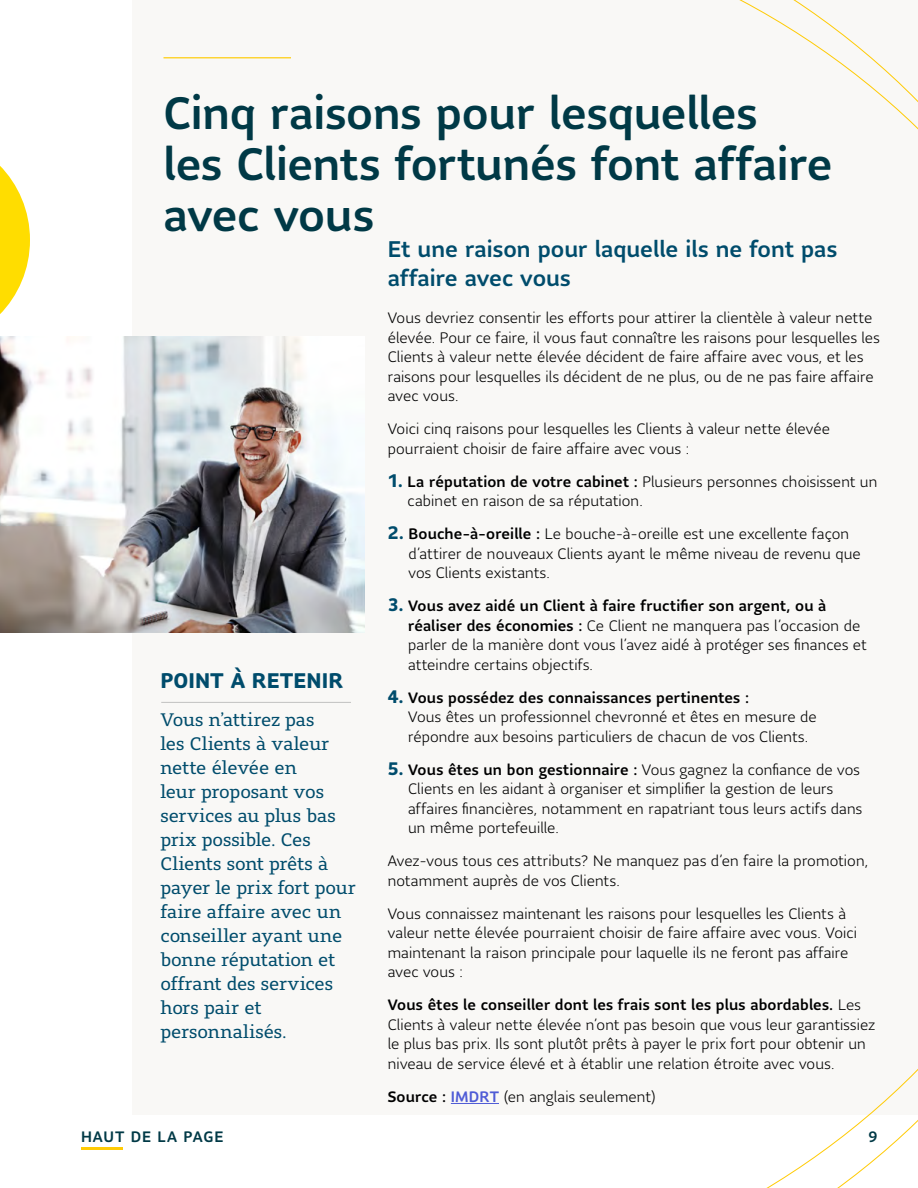
<style>
.page{position:relative;width:918px;height:1188px;background:#fff}
.page>*{position:absolute;margin:0;border:0;box-sizing:border-box;transform-origin:0 0}
.t1{font:500 45px/51px "Sun Life Sans";letter-spacing:-.005em;color:#003946}
.t2{font:500 22.5px/28.5px "Sun Life Sans";color:#004c6c}
.t3{font:700 21px "Sun Life Sans";color:#004c6c}
.t4{font:18px/24px "Sun Life Serif";letter-spacing:-.01em;color:#004c6c}
.t5{font:300 15px/19.5px "Sun Life Sans";letter-spacing:.01em;color:#000}
.t6{font:500 15px "Sun Life Sans";letter-spacing:.06em;color:#003946}
.s1{font-weight:700;font-size:18px;color:#004c6c}
.s2{font-weight:500}
.s3{font-weight:500;color:#4f5cd6}
</style>
<div class="page">
<hr style="left:81px;top:1148px;width:42px;height:2px;background:#ffcb05">
<hr style="left:164px;top:57px;width:127px;height:1px;background:#ffcb05">
<hr style="left:161px;top:702px;width:190px;height:1px;background:#b3b3b3">
<img style="left:0;top:336px;width:364px;height:297px">
<svg style="left:0;top:166px;width:30px;height:180px"></svg>
<hr style="left:451px;top:1103px;width:48px;height:1px;background:#4f5cd6">
<h1 class="t1" style="left:164px;top:86px;width:670px">Cinq raisons pour lesquelles<br>les Clients fortunés font affaire avec vous</h1>
<h2 class="t2" style="left:388px;top:235px;width:451px">Et une raison pour laquelle ils ne font pas affaire avec vous</h2>
<p class="t5" style="left:388px;top:308px;width:494px">Vous devriez consentir les efforts pour attirer la clientèle à valeur nette élevée. Pour ce faire, il vous faut connaître les raisons pour lesquelles les Clients à valeur nette élevée décident de faire affaire avec vous, et les raisons pour lesquelles ils décident de ne plus, ou de ne pas faire affaire avec vous.</p>
<p class="t5" style="left:388px;top:419px;width:444px">Voici cinq raisons pour lesquelles les Clients à valeur nette élevée pourraient choisir de faire affaire avec vous :</p>
<p class="t5" style="left:408px;top:472px;width:471px;text-indent:-20px"><span class="s1">1.</span> <span class="s2">La réputation de votre cabinet :</span> Plusieurs personnes choisissent un cabinet en raison de sa réputation.</p>
<p class="t5" style="left:409px;top:524px;width:454px;text-indent:-21px"><span class="s1">2.</span> <span class="s2">Bouche-à-oreille :</span> Le bouche-à-oreille est une excellente façon d’attirer de nouveaux Clients ayant le même niveau de revenu que vos Clients existants.</p>
<p class="t5" style="left:408px;top:596px;width:460px;text-indent:-20px"><span class="s1">3.</span> <span class="s2">Vous avez aidé un Client à faire fructifier son argent, ou à réaliser des économies :</span> Ce Client ne manquera pas l’occasion de parler de la manière dont vous l’avez aidé à protéger ses finances et atteindre certains objectifs.</p>
<p class="t5" style="left:408px;top:688px;width:410px;text-indent:-20px"><span class="s1">4.</span> <span class="s2">Vous possédez des connaissances pertinentes :<br></span>Vous êtes un professionnel chevronné et êtes en mesure de répondre aux besoins particuliers de chacun de vos Clients.</p>
<p class="t5" style="left:408px;top:760px;width:456px;text-indent:-20px"><span class="s1">5.</span> <span class="s2">Vous êtes un bon gestionnaire :</span> Vous gagnez la confiance de vos Clients en les aidant à organiser et simplifier la gestion de leurs affaires financières, notamment en rapatriant tous leurs actifs dans un même portefeuille.</p>
<p class="t5" style="left:388px;top:851px;width:482px">Avez-vous tous ces attributs? Ne manquez pas d’en faire la promotion, notamment auprès de vos Clients.</p>
<p class="t5" style="left:388px;top:904px;width:471px">Vous connaissez maintenant les raisons pour lesquelles les Clients à valeur nette élevée pourraient choisir de faire affaire avec vous. Voici maintenant la raison principale pour laquelle ils ne feront pas affaire avec vous :</p>
<p class="t5" style="left:388px;top:995px;width:489px"><span class="s2">Vous êtes le conseiller dont les frais sont les plus abordables.</span> Les Clients à valeur nette élevée n’ont pas besoin que vous leur garantissiez le plus bas prix. Ils sont plutôt prêts à payer le prix fort pour obtenir un niveau de service élevé et à établir une relation étroite avec vous.</p>
<p class="t5" style="left:388px;top:1087px;width:269px"><span class="s2">Source :</span> <span class="s3">IMDRT</span> (en anglais seulement)</p>
<h3 class="t3" style="left:160px;top:666px;width:184px">POINT À RETENIR</h3>
<p class="t4" style="left:160px;top:707px;width:197px">Vous n’attirez pas<br>les Clients à valeur nette élevée en<br>leur proposant vos services au plus bas prix possible. Ces<br>Clients sont prêts à payer le prix fort pour faire affaire avec un conseiller ayant une bonne réputation et offrant des services hors pair et personnalisés.</p>
<p class="t6" style="left:81px;top:1126px;width:144px">HAUT DE LA PAGE</p>
<p class="t6" style="left:869px;top:1126px;width:10px">9</p>
</div>
